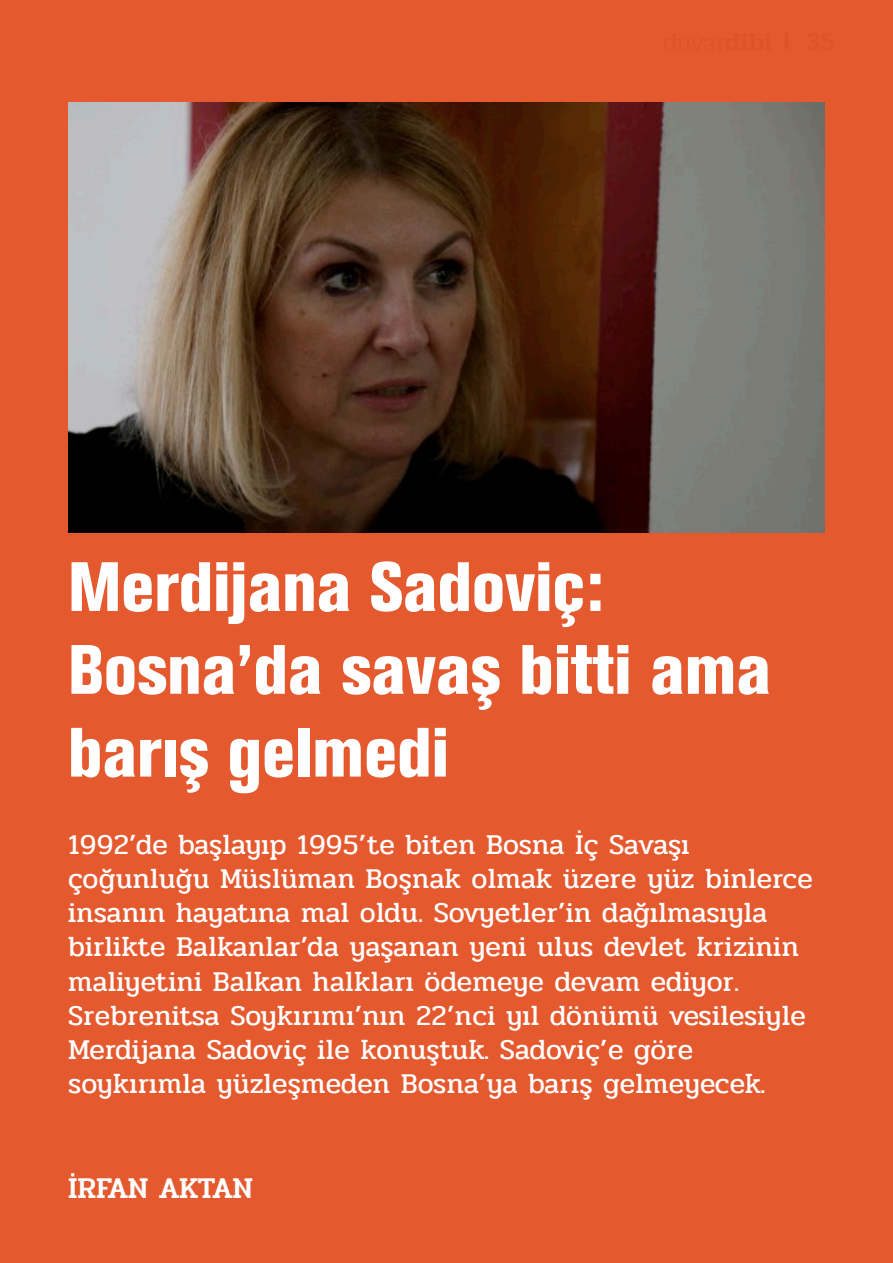
<style>
.page{position:relative;width:893px;height:1263px;background:#fff}
.page>*{position:absolute;margin:0;border:0;box-sizing:border-box;transform-origin:0 0}
.başlık{font:69px/82.8px "Akzidenz Grotesk BE Extracondense";color:#fff}
.dipnot{font:500 30px "Pridi";letter-spacing:-.025em;color:#fff}
.Spot{font:28.5px/34.2px "Pridi";letter-spacing:.01em;color:#fff}
</style>
<div class="page">
<div style="left:0;top:0;width:893px;height:1262px;background:#e55428"></div>
<img style="left:68px;top:102px;width:757px;height:431px">
<p class="başlık" style="left:68px;top:546px;width:704px">Merdijana Sadoviç:<br>Bosna’da savaş bitti ama barış gelmedi</p>
<p class="Spot" style="left:68px;top:828px;width:746px">1992’de başlayıp 1995’te biten Bosna İç Savaşı çoğunluğu Müslüman Boşnak olmak üzere yüz binlerce insanın hayatına mal oldu. Sovyetler’in dağılmasıyla birlikte Balkanlar’da yaşanan yeni ulus devlet krizinin maliyetini Balkan halkları ödemeye devam ediyor.<br>Srebrenitsa Soykırımı’nın 22’nci yıl dönümü vesilesiyle Merdijana Sadoviç ile konuştuk. Sadoviç’e göre soykırımla yüzleşmeden Bosna’ya barış gelmeyecek.</p>
<p class="dipnot" style="left:68px;top:1167px;width:187px">İRFAN AKTAN</p>
</div>
